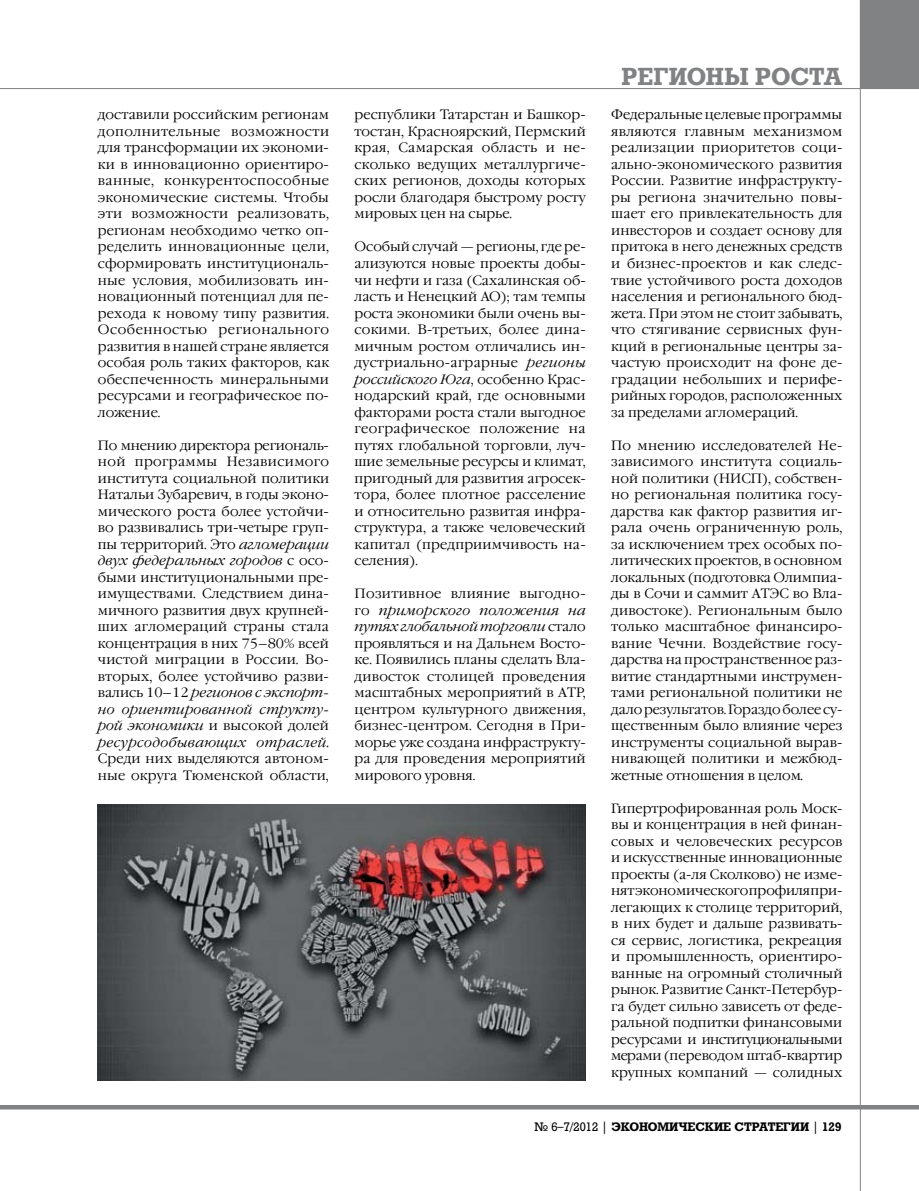
<style>
.page{position:relative;width:919px;height:1191px;background:#fff}
.page>*{position:absolute;margin:0;border:0;box-sizing:border-box;transform-origin:0 0}
.t1{font:700 24px "Rodeo";color:#808284}
.t2{font:300 13.5px/16.5px "Garamond C";letter-spacing:.01em;color:#000;text-align:justify}
.t3{font:700 12px "Rodeo";color:#000}
.t4{font:12px "Rodeo";color:#000}
.s1{font-style:italic}
.s2{font-weight:700}
.s3{font-weight:400}
</style>
<div class="page">
<div style="left:859px;top:0;width:59px;height:89px;background:#808284"></div>
<hr style="left:0;top:88px;width:918px;height:1px;background:#808284">
<hr style="left:859px;top:0;width:1px;height:1191px;background:#808284">
<hr style="left:0;top:1105px;width:918px;height:4px;background:#808284">
<img style="left:98px;top:804px;width:487px;height:276px">
<p class="t2" style="left:98px;top:107px;width:233px">доставили российским регионам дополнительные возможности для трансформации их экономи&shy;ки в инновационно ориентиро&shy;ванные, конкурентоспособные экономические системы. Чтобы эти возможности реализовать, регио-нам необходимо четко оп&shy;ределить инновационные цели, сформировать институциональ&shy;ные условия, мобилизовать ин&shy;новационный потенциал для пе&shy;рехода к новому типу развития.<br>Особенностью регионального развития в нашей стране является особая роль таких факторов, как обеспеченность минеральными ресурсами и географическое по&shy;ложение.</p>
<p class="t2" style="left:98px;top:437px;width:233px">По мнению директора региональ&shy;ной программы Независимого института социальной политики Натальи Зубаревич, в годы эконо&shy;мического роста более устойчи&shy;во развивались три-четыре груп&shy;пы территорий. Это <span class="s1">агломерации двух федеральных городов</span> с осо&shy;быми институциональными пре&shy;имуществами. Следствием дина&shy;мичного развития двух крупней&shy;ших агломераций страны стала концентрация в них 75–80% всей чистой миграции в России. Во&shy;вторых, более устойчиво разви&shy;вались 10–12 <span class="s1">регионов с экспорт&shy;но ориентированной структу&shy;рой экономики</span> и высокой долей <span class="s1">ресурсодобывающих отраслей.</span></p>
<p class="t2" style="left:98px;top:751px;width:233px">Среди них выделяются автоном&shy;ные округа Тюменской области,</p>
<p class="t2" style="left:354px;top:107px;width:233px">республики Татарстан и Башкор&shy;тостан, Красноярский, Пермский края, Самарская область и не&shy;сколько ведущих металлургиче&shy;ских регионов, доходы которых росли благодаря быстрому росту мировых цен на сырье.</p>
<p class="t2" style="left:354px;top:239px;width:233px">Особый случай — регионы, где ре&shy;ализуются новые проекты добы&shy;чи нефти и газа (Сахалинская об&shy;ласть и Ненецкий АО); там темпы роста экономики были очень вы&shy;сокими. В-третьих, более дина&shy;мичным ростом отличались ин&shy;дустриально-аграрные <span class="s1">регионы российского Юга</span>, особенно Крас&shy;нодарский край, где основными факторами роста стали выгодное географическое положение на путях глобальной торговли, луч&shy;шие земельные ресурсы и климат, пригодный для развития агросек&shy;тора, более плотное расселение и относительно развитая инфра&shy;структура, а также человеческий капитал (предприимчивость на&shy;селения).</p>
<p class="t2" style="left:354px;top:586px;width:233px">Позитивное влияние выгодно&shy;го <span class="s1">приморского положения на путях глобальной торговли</span> стало проявляться и на Дальнем Восто&shy;ке. Появились планы сделать Вла&shy;дивосток столицей проведения масштабных мероприятий в АТР, цент-ром культурного движения, бизнес-центром. Сегодня в При&shy;морье уже создана инфраструкту&shy;ра для проведения мероприятий мирового уровня.</p>
<h1 class="t1" style="left:621px;top:62px;width:87px">РЕГИОНЫ</h1>
<h1 class="t1" style="left:755px;top:62px;width:19px">РОСТА</h1>
<p class="t2" style="left:611px;top:107px;width:233px">Федеральные целевые программы являются главным механизмом реализации приоритетов соци&shy;ально-экономического развития России. Развитие инфраструкту&shy;ры региона значительно повы&shy;шает его привлекательность для инвесторов и создает основу для притока в него денежных средств и бизнес-проектов и как следс&shy;твие устойчивого роста доходов населения и регионального бюд&shy;жета. При этом не стоит забывать, что стягивание сервисных фун&shy;кций в региональные центры за&shy;частую происходит на фоне де&shy;градации небольших и перифе&shy;рийных городов, расположенных за пределами агломераций.</p>
<p class="t2" style="left:611px;top:437px;width:233px">По мнению исследователей Не&shy;зависимого института социаль&shy;ной политики (НИСП), собствен&shy;но региональная политика госу&shy;дарства как фактор развития иг&shy;рала очень ограниченную роль, за исключением трех особых по&shy;литических проектов, в основном локальных (подготовка Олимпиа&shy;ды в Сочи и саммит АТЭС во Вла&shy;дивостоке). Региональным было только масштабное финансиро&shy;вание Чечни. Воздействие госу&shy;дарства на пространственное раз&shy;витие стандартными инструмен&shy;тами региональной политики не дало результатов. Гораздо более су&shy;щественным было влияние через инструменты социальной вырав&shy;нивающей политики и межбюд&shy;жетные отношения в целом<span class="s1">.</span></p>
<p class="t2" style="left:611px;top:800px;width:233px">Гипертрофированная роль Моск&shy;вы и концентрация в ней финан&shy;совых и человеческих ресурсов и искусственные инновационные проекты (а-ля Сколково) не изме&shy;нят экономического профиля при&shy;легающих к столице территорий, в них будет и дальше развивать&shy;ся сервис, логистика, рекреация и промышленность, ориентиро&shy;ванные на огромный столичный рынок. Развитие Санкт-Петербур&shy;га будет сильно зависеть от феде&shy;ральной подпитки финансовыми ресурсами и институциональными мерами (переводом штаб-квартир крупных компаний — солидных</p>
<p class="t4" style="left:534px;top:1120px;width:88px">№ 6–7/2012 | <span class="s2">ЭКОНОМ</span></p>
<p class="t3" style="left:669px;top:1119px;width:19px">ИЧЕСК</p>
<p class="t3" style="left:714px;top:1119px;width:30px">ИЕ СТРАТЕ</p>
<p class="t3" style="left:783px;top:1119px;width:53px">ГИИ <span class="s3">|</span> 129</p>
</div>
